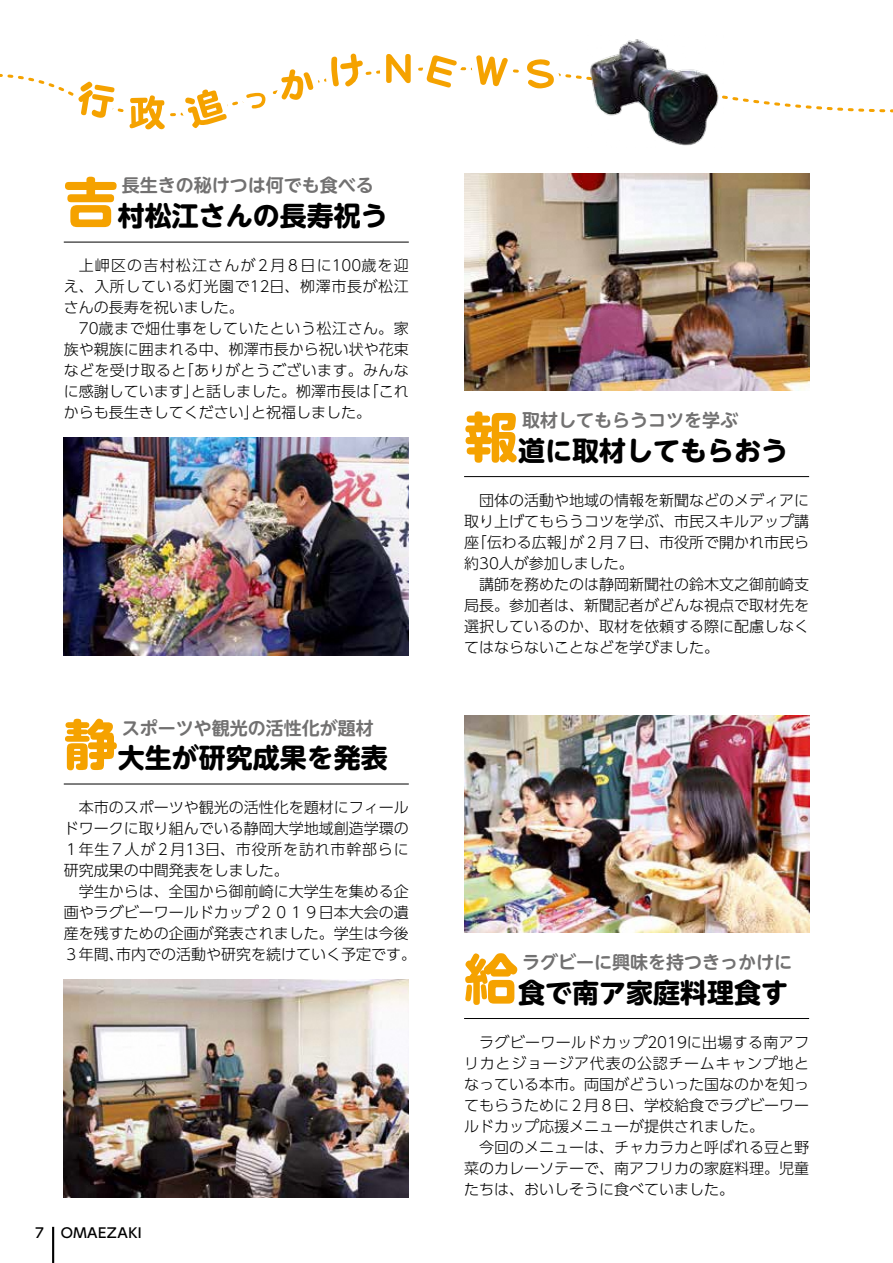
<style>
.page{position:relative;width:893px;height:1263px;background:#fff}
.page>*{position:absolute;margin:0;border:0;box-sizing:border-box;transform-origin:0 0}
.t1{font:700 27px "UD Shin M Go Pro";color:#000}
.t2{font:700 18px "UD Shin M Go Pro De";color:#727171}
.t3{font:300 15px/21px "UD Shin Go Pro";color:#000;text-align:justify}
.t4{font:300 15px/21px "UD Shin Go Pro";letter-spacing:.025em;color:#000;text-align:right}
.t5{font:500 13.5px "UD Shin Go Pro";letter-spacing:.035em;color:#000}
.s1{font-size:54px;color:#f5a200}
</style>
<div class="page">
<svg style="left:0;top:67px;width:893px;height:50px"></svg>
<svg style="left:521px;top:59px;width:39px;height:35px"></svg>
<svg style="left:470px;top:55px;width:44px;height:37px"></svg>
<svg style="left:380px;top:54px;width:83px;height:39px"></svg>
<svg style="left:325px;top:53px;width:44px;height:39px"></svg>
<svg style="left:240px;top:67px;width:79px;height:47px"></svg>
<svg style="left:179px;top:84px;width:54px;height:45px"></svg>
<svg style="left:72px;top:76px;width:99px;height:54px"></svg>
<img style="left:587px;top:39px;width:137px;height:107px">
<hr style="left:464px;top:476px;width:345px;height:1px;background:#000">
<hr style="left:64px;top:242px;width:345px;height:1px;background:#000">
<img style="left:64px;top:438px;width:345px;height:217px">
<img style="left:464px;top:173px;width:345px;height:218px">
<hr style="left:464px;top:1018px;width:345px;height:1px;background:#000">
<hr style="left:64px;top:784px;width:345px;height:1px;background:#000">
<img style="left:64px;top:979px;width:345px;height:218px">
<img style="left:464px;top:715px;width:345px;height:218px">
<hr style="left:52px;top:1227px;width:2px;height:36px;background:#000">
<h1 class="t1" style="left:64px;top:194px;width:326px"><span class="s1">吉</span>村松江さんの長寿祝う</h1>
<p class="t2" style="left:122px;top:171px;width:253px">長生きの秘けつは何でも食べる</p>
<p class="t3" style="left:64px;top:255px;width:347px;text-indent:15px">上岬区の吉村松江さんが２月８日に100歳を迎え、入所している灯光園で12日、栁澤市長が松江さんの長寿を祝いました。</p>
<p class="t4" style="left:64px;top:318px;width:347px">70歳まで畑仕事をしていたという松江さん。家族や親族に囲まれる中、栁澤市長から祝い状や花束「ありがとうございます。みんな</p>
<p class="t4" style="left:64px;top:360px;width:124px">などを受け取ると</p>
<p class="t3" style="left:364px;top:381px;width:47px">「これ</p>
<p class="t3" style="left:64px;top:381px;width:136px">に感謝しています」</p>
<p class="t3" style="left:191px;top:381px;width:181px">と話しました。栁澤市長は</p>
<p class="t3" style="left:64px;top:402px;width:196px">からも長生きしてください」</p>
<p class="t3" style="left:251px;top:402px;width:121px">と祝福しました。</p>
<h1 class="t1" style="left:64px;top:736px;width:326px"><span class="s1">静</span>大生が研究成果を発表</h1>
<p class="t3" style="left:64px;top:796px;width:347px;text-indent:15px">本市のスポーツや観光の活性化を題材にフィールドワークに取り組んでいる静岡大学地域創造学環の１年生７人が２月13日、市役所を訪れ市幹部らに研究成果の中間発表をしました。</p>
<p class="t3" style="left:79px;top:880px;width:332px">学生からは、全国から御前崎に大学生を集める企</p>
<p class="t3" style="left:64px;top:901px;width:347px">画やラグビーワールドカップ２０１９日本大会の遺</p>
<p class="t3" style="left:64px;top:922px;width:347px">産を残すための企画が発表されました。学生は今後</p>
<p class="t3" style="left:116px;top:943px;width:302px">市内での活動や研究を続けていく予定です。</p>
<p class="t2" style="left:122px;top:713px;width:253px">スポーツや観光の活性化が題材</p>
<p class="t3" style="left:64px;top:943px;width:61px">３年間、</p>
<p class="t5" style="left:35px;top:1221px;width:10px">7</p>
<p class="t5" style="left:61px;top:1221px;width:83px">OMAEZAKI</p>
<h1 class="t1" style="left:464px;top:429px;width:326px"><span class="s1">報</span>道に取材してもらおう</h1>
<p class="t2" style="left:522px;top:405px;width:217px">取材してもらうコツを学ぶ</p>
<p class="t3" style="left:464px;top:490px;width:347px;text-indent:15px">団体の活動や地域の情報を新聞などのメディアに取り上げてもらうコツを学ぶ、市民スキルアップ講「座伝わる広報が」２月７日、市役所で開かれ市民ら約30人が参加しました。</p>
<p class="t3" style="left:464px;top:574px;width:347px;text-indent:15px">講師を務めたのは静岡新聞社の鈴木文之御前崎支局長。参加者は、新聞記者がどんな視点で取材先を選択しているのか、取材を依頼する際に配慮しなくてはならないことなどを学びました。</p>
<p class="t2" style="left:522px;top:947px;width:271px">ラグビーに興味を持つきっかけに</p>
<h1 class="t1" style="left:464px;top:970px;width:326px"><span class="s1">給</span>食で南ア家庭料理食す</h1>
<p class="t3" style="left:464px;top:1031px;width:347px;text-indent:15px">ラグビーワールドカップ2019に出場する南アフリカとジョージア代表の公認チームキャンプ地となっている本市。両国がどういった国なのかを知ってもらうために２月８日、学校給食でラグビーワールドカップ応援メニューが提供されました。</p>
<p class="t3" style="left:464px;top:1136px;width:347px;text-indent:15px">今回のメニューは、チャカラカと呼ばれる豆と野菜のカレーソテーで、南アフリカの家庭料理。児童たちは、おいしそうに食べていました。</p>
</div>
